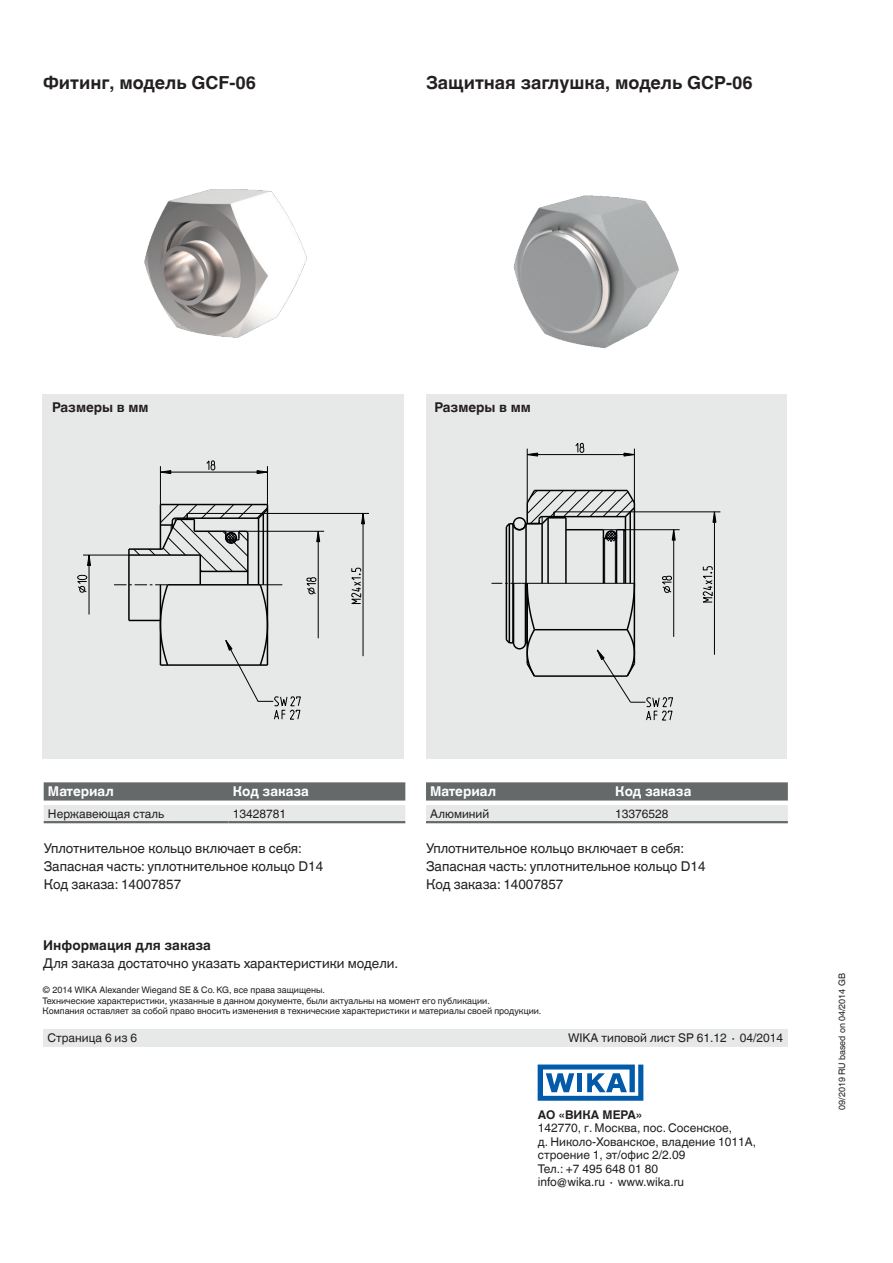
<style>
.page{position:relative;width:893px;height:1263px;background:#fff}
.page>*{position:absolute;margin:0;border:0;box-sizing:border-box;transform-origin:0 0}
.t1{font:700 18px "Helvetica World";color:#231f20}
.t2{font:13.5px/18px "Helvetica World";color:#231f20}
.t3{font:700 13.5px "Helvetica World";color:#231f20}
.t4{font:700 13.5px "Helvetica World";color:#fff}
.t5{font:12px/13.5px "Helvetica World";color:#231f20}
.t6{font:700 12px "Helvetica World";color:#231f20}
.t7{font:9px/10.5px "Helvetica World";color:#231f20}
</style>
<div class="page">
<svg style="left:538px;top:1064px;width:105px;height:37px"></svg>
<div style="left:43px;top:1029px;width:744px;height:17px;background:#e7e9e8"></div>
<svg style="left:44px;top:782px;width:361px;height:39px;background:#adafaf"></svg>
<hr style="left:44px;top:821px;width:185px;height:2px;background:#666969">
<hr style="left:229px;top:821px;width:176px;height:2px;background:#666969">
<svg style="left:426px;top:782px;width:362px;height:39px;background:#adb0af"></svg>
<hr style="left:426px;top:821px;width:185px;height:2px;background:#666969">
<hr style="left:611px;top:821px;width:177px;height:2px;background:#666969">
<img style="left:144px;top:189px;width:163px;height:149px">
<img style="left:513px;top:195px;width:166px;height:154px">
<div style="left:426px;top:394px;width:361px;height:365px;background:#e7e9e8"></div>
<svg style="left:575px;top:442px;width:9px;height:11px"></svg>
<svg style="left:623px;top:452px;width:11px;height:5px"></svg>
<svg style="left:526px;top:452px;width:12px;height:5px"></svg>
<svg style="left:702px;top:566px;width:11px;height:37px"></svg>
<svg style="left:712px;top:512px;width:5px;height:11px"></svg>
<svg style="left:671px;top:530px;width:5px;height:11px"></svg>
<hr style="left:527px;top:449px;width:1px;height:54px;background:#000002">
<hr style="left:521px;top:583px;width:113px;height:1px;background:#000002">
<hr style="left:604px;top:538px;width:1px;height:45px;background:#000002">
<hr style="left:615px;top:538px;width:1px;height:45px;background:#000002">
<hr style="left:624px;top:529px;width:56px;height:1px;background:#000002">
<hr style="left:634px;top:449px;width:1px;height:54px;background:#000002">
<hr style="left:630px;top:511px;width:90px;height:1px;background:#000002">
<hr style="left:673px;top:530px;width:1px;height:107px;background:#000002">
<hr style="left:714px;top:512px;width:1px;height:143px;background:#000002">
<hr style="left:527px;top:454px;width:107px;height:1px;background:#000002">
<hr style="left:534px;top:675px;width:93px;height:2px;background:#000002">
<hr style="left:506px;top:527px;width:1px;height:113px;background:#000002">
<hr style="left:509px;top:524px;width:1px;height:119px;background:#000002">
<hr style="left:512px;top:524px;width:2px;height:119px;background:#000002">
<hr style="left:525px;top:524px;width:2px;height:119px;background:#000002">
<hr style="left:534px;top:629px;width:93px;height:1px;background:#000002">
<hr style="left:541px;top:524px;width:2px;height:59px;background:#000002">
<hr style="left:547px;top:518px;width:2px;height:65px;background:#000002">
<hr style="left:565px;top:518px;width:2px;height:65px;background:#000002">
<hr style="left:603px;top:530px;width:1px;height:53px;background:#000002">
<hr style="left:616px;top:530px;width:1px;height:53px;background:#000002">
<hr style="left:623px;top:530px;width:2px;height:53px;background:#000002">
<hr style="left:625px;top:517px;width:1px;height:66px;background:#000002">
<hr style="left:629px;top:512px;width:2px;height:71px;background:#000002">
<hr style="left:634px;top:503px;width:1px;height:161px;background:#000002">
<svg style="left:596px;top:576px;width:77px;height:145px"></svg>
<svg style="left:491px;top:582px;width:45px;height:95px"></svg>
<svg style="left:505px;top:488px;width:131px;height:60px"></svg>
<div style="left:43px;top:394px;width:361px;height:365px;background:#e7e9e8"></div>
<svg style="left:206px;top:460px;width:9px;height:10px"></svg>
<svg style="left:256px;top:470px;width:11px;height:4px"></svg>
<svg style="left:161px;top:470px;width:10px;height:4px"></svg>
<svg style="left:351px;top:567px;width:11px;height:37px"></svg>
<svg style="left:361px;top:514px;width:4px;height:10px"></svg>
<svg style="left:87px;top:554px;width:4px;height:12px"></svg>
<hr style="left:363px;top:513px;width:1px;height:143px;background:#000002">
<hr style="left:267px;top:466px;width:1px;height:38px;background:#000002">
<hr style="left:83px;top:555px;width:46px;height:1px;background:#000002">
<hr style="left:160px;top:466px;width:1px;height:38px;background:#000002">
<hr style="left:246px;top:531px;width:78px;height:1px;background:#000002">
<hr style="left:263px;top:513px;width:106px;height:1px;background:#000002">
<hr style="left:89px;top:555px;width:1px;height:59px;background:#000002">
<hr style="left:166px;top:472px;width:97px;height:1px;background:#000002">
<svg style="left:114px;top:504px;width:206px;height:216px"></svg>
<svg style="left:77px;top:575px;width:11px;height:18px"></svg>
<h1 class="t1" style="left:43px;top:73px;width:214px">Фитинг, модель GCF-06</h1>
<h1 class="t1" style="left:426px;top:73px;width:328px">Защитная заглушка, модель GCP-06</h1>
<h2 class="t3" style="left:52px;top:400px;width:98px">Размеры в мм</h2>
<h2 class="t3" style="left:434px;top:400px;width:98px">Размеры в мм</h2>
<h2 class="t4" style="left:48px;top:784px;width:67px">Материал</h2>
<h2 class="t4" style="left:233px;top:784px;width:78px">Код заказа</h2>
<h3 class="t5" style="left:48px;top:807px;width:118px">Нержавеющая сталь</h3>
<h3 class="t5" style="left:233px;top:807px;width:55px">13428781</h3>
<h2 class="t2" style="left:44px;top:840px;width:281px">Уплотнительное кольцо включает в себя:<br>Запасная часть: уплотнительное кольцо D14<br>Код заказа: 14007857</h2>
<h2 class="t3" style="left:43px;top:938px;width:169px">Информация для заказа</h2>
<h2 class="t2" style="left:43px;top:955px;width:356px">Для заказа достаточно указать характеристики модели.</h2>
<h2 class="t4" style="left:430px;top:784px;width:67px">Материал</h2>
<h2 class="t4" style="left:615px;top:784px;width:78px">Код заказа</h2>
<h3 class="t5" style="left:430px;top:807px;width:61px">Алюминий</h3>
<h3 class="t5" style="left:615px;top:807px;width:55px">13376528</h3>
<h2 class="t2" style="left:426px;top:840px;width:281px">Уплотнительное кольцо включает в себя:<br>Запасная часть: уплотнительное кольцо D14<br>Код заказа: 14007857</h2>
<p class="t7" style="left:43px;top:985px;width:500px">© 2014 WIKA Alexander Wiegand SE &amp; Co. KG, все права защищены.<br>Технические характеристики, указанные в данном документе, были актуальны на момент его публикации.<br>Компания оставляет за собой право вносить изменения в технические характеристики и материалы своей продукции.</p>
<h3 class="t5" style="left:48px;top:1031px;width:91px">Страница 6 из 6</h3>
<h3 class="t5" style="left:568px;top:1031px;width:217px">WIKA типовой лист SP 61.12 ∙ 04/2014</h3>
<h3 class="t6" style="left:538px;top:1107px;width:106px">АО «ВИКА МЕРА»</h3>
<h3 class="t5" style="left:538px;top:1121px;width:220px">142770, г. Москва, пос. Сосенское,<br>д. Николо-Хованское, владение 1011А, строение 1, эт/офис 2/2.09<br>Тел.: +7 495 648 01 80<br>info@wika.ru ∙ www.wika.ru</h3>
<p class="t7" style="left:837px;top:1110px;width:138px;rotate:-90deg">09/2019 RU based on 04/2014 GB</p>
</div>
